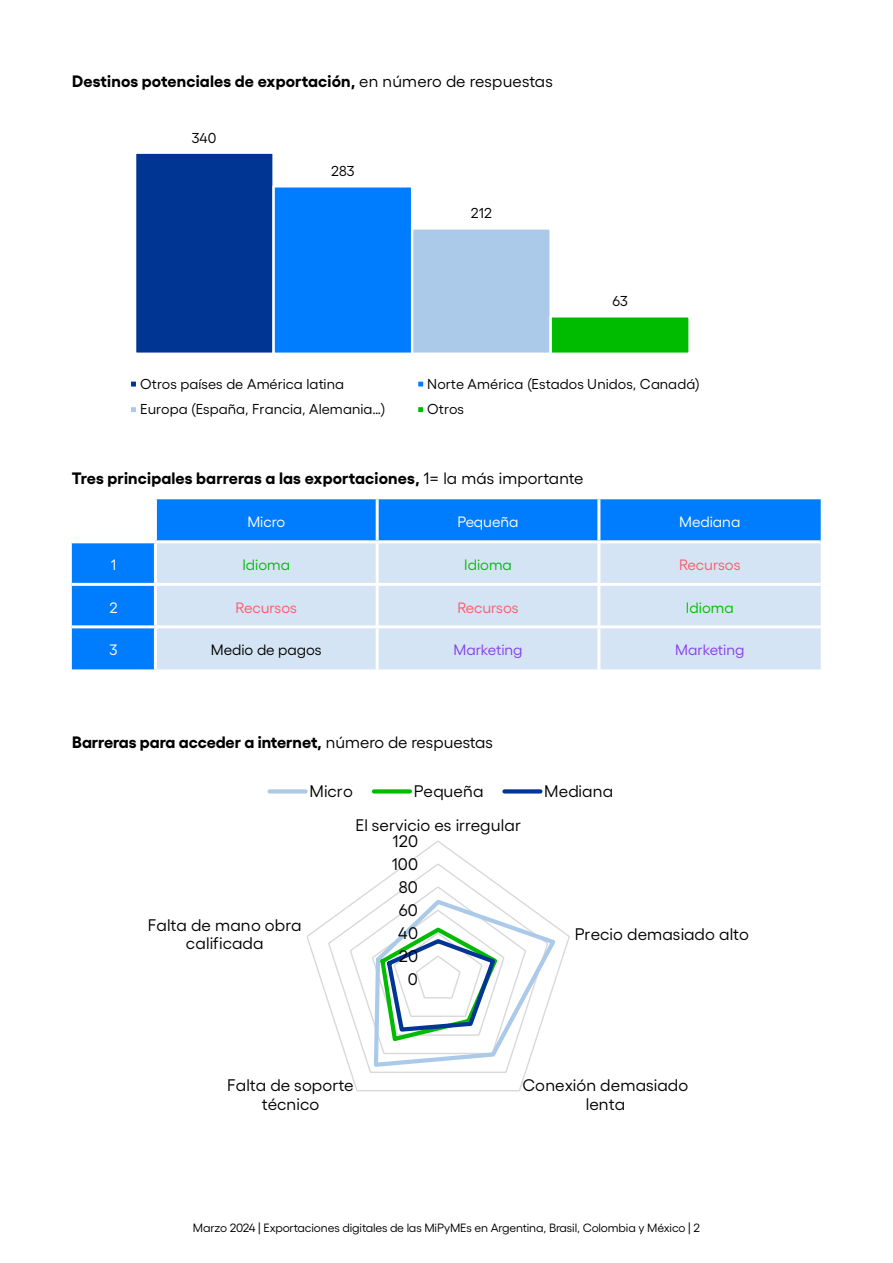
<style>
.page{position:relative;width:893px;height:1263px;background:#fff}
.page>*{position:absolute;margin:0;border:0;box-sizing:border-box;transform-origin:0 0}
.t1{font:16.8px/18.8px "Gellix";letter-spacing:.005em;color:#000;text-align:center}
.t2{font:700 16.5px "Gellix";letter-spacing:.005em;color:#000}
.t3{font:15px "Gellix";color:#ff5869}
.t4{font:15px "Gellix";color:#fff}
.t5{font:15px "Gellix";color:#00bc00}
.t6{font:15px "Gellix";color:#853ee6}
.t7{font:15px "Gellix";color:#000}
.t8{font:14.4px "Gellix";letter-spacing:.005em;color:#000}
.t9{font:12px "Gellix";letter-spacing:-.01em;color:#000}
.s1{font-weight:400}
</style>
<div class="page">
<div style="left:135px;top:153px;width:139px;height:201px;background:#003594"></div>
<div style="left:134px;top:151px;width:141px;height:204px;border:2px solid #fff"></div>
<div style="left:274px;top:186px;width:138px;height:168px;background:#007dff"></div>
<div style="left:272px;top:185px;width:141px;height:170px;border:2px solid #fff"></div>
<div style="left:412px;top:228px;width:139px;height:126px;background:#abcae9"></div>
<div style="left:411px;top:227px;width:141px;height:128px;border:2px solid #fff"></div>
<div style="left:551px;top:316px;width:139px;height:38px;background:#00bc00"></div>
<div style="left:549px;top:315px;width:142px;height:40px;border:2px solid #fff"></div>
<div style="left:130px;top:380px;width:7px;height:8px;background:#003594"></div>
<div style="left:129px;top:379px;width:9px;height:10px;border:2px solid #fff"></div>
<div style="left:417px;top:380px;width:7px;height:8px;background:#007dff"></div>
<div style="left:416px;top:379px;width:10px;height:10px;border:2px solid #fff"></div>
<div style="left:130px;top:406px;width:7px;height:7px;background:#abcae9"></div>
<div style="left:129px;top:405px;width:9px;height:9px;border:2px solid #fff"></div>
<div style="left:417px;top:406px;width:7px;height:7px;background:#00bc00"></div>
<div style="left:416px;top:405px;width:10px;height:9px;border:2px solid #fff"></div>
<svg style="left:72px;top:499px;width:749px;height:170px;background:#198aff"></svg>
<div style="left:157px;top:543px;width:664px;height:126px;background:#d5e4f4"></div>
<hr style="left:154px;top:499px;width:3px;height:41px;background:#fff">
<hr style="left:376px;top:499px;width:3px;height:41px;background:#fff">
<hr style="left:597px;top:499px;width:3px;height:41px;background:#fff">
<hr style="left:72px;top:540px;width:83px;height:3px;background:#fff">
<hr style="left:155px;top:540px;width:222px;height:3px;background:#fff">
<hr style="left:154px;top:543px;width:3px;height:40px;background:#fff">
<hr style="left:377px;top:540px;width:222px;height:3px;background:#fff">
<hr style="left:376px;top:543px;width:3px;height:40px;background:#fff">
<hr style="left:599px;top:540px;width:222px;height:3px;background:#fff">
<hr style="left:597px;top:543px;width:3px;height:40px;background:#fff">
<hr style="left:72px;top:583px;width:83px;height:3px;background:#fff">
<hr style="left:155px;top:583px;width:222px;height:3px;background:#fff">
<hr style="left:154px;top:586px;width:3px;height:39px;background:#fff">
<hr style="left:377px;top:583px;width:222px;height:3px;background:#fff">
<hr style="left:376px;top:586px;width:3px;height:39px;background:#fff">
<hr style="left:599px;top:583px;width:222px;height:3px;background:#fff">
<hr style="left:597px;top:586px;width:3px;height:39px;background:#fff">
<hr style="left:72px;top:625px;width:83px;height:3px;background:#fff">
<hr style="left:155px;top:625px;width:222px;height:3px;background:#fff">
<hr style="left:154px;top:628px;width:3px;height:41px;background:#fff">
<hr style="left:377px;top:625px;width:222px;height:3px;background:#fff">
<hr style="left:376px;top:628px;width:3px;height:41px;background:#fff">
<hr style="left:599px;top:625px;width:222px;height:3px;background:#fff">
<hr style="left:597px;top:628px;width:3px;height:41px;background:#fff">
<svg style="left:306px;top:841px;width:264px;height:251px"></svg>
<svg style="left:372px;top:897px;width:187px;height:172px"></svg>
<svg style="left:270px;top:789px;width:36px;height:4px"></svg>
<svg style="left:374px;top:789px;width:36px;height:4px"></svg>
<svg style="left:504px;top:789px;width:36px;height:4px"></svg>
<p class="t2" style="left:72px;top:68px;width:482px">Destinos potenciales de exportación, <span class="s1">en número de respuestas</span></p>
<p class="t8" style="left:192px;top:127px;width:26px">340</p>
<p class="t8" style="left:331px;top:160px;width:25px">283</p>
<p class="t8" style="left:471px;top:202px;width:23px">212</p>
<p class="t8" style="left:612px;top:290px;width:17px">63</p>
<p class="t8" style="left:140px;top:373px;width:205px">Otros países de América latina</p>
<p class="t8" style="left:427px;top:373px;width:274px">Norte América (Estados Unidos, Canadá)</p>
<p class="t8" style="left:140px;top:398px;width:247px">Europa (España, Francia, Alemania…)</p>
<p class="t8" style="left:427px;top:398px;width:38px">Otros</p>
<p class="t2" style="left:72px;top:465px;width:513px">Tres principales barreras a las exportaciones, <span class="s1">1= la más importante</span></p>
<p class="t4" style="left:247px;top:511px;width:39px">Micro</p>
<p class="t4" style="left:457px;top:511px;width:63px">Pequeña</p>
<p class="t4" style="left:679px;top:511px;width:63px">Mediana</p>
<p class="t4" style="left:111px;top:553px;width:7px">1</p>
<p class="t5" style="left:242px;top:553px;width:49px">Idioma</p>
<p class="t5" style="left:464px;top:553px;width:49px">Idioma</p>
<p class="t3" style="left:679px;top:553px;width:63px">Recursos</p>
<p class="t4" style="left:110px;top:596px;width:10px">2</p>
<p class="t3" style="left:236px;top:596px;width:63px">Recursos</p>
<p class="t3" style="left:457px;top:596px;width:63px">Recursos</p>
<p class="t5" style="left:686px;top:596px;width:49px">Idioma</p>
<p class="t4" style="left:110px;top:638px;width:10px">3</p>
<p class="t7" style="left:211px;top:638px;width:112px">Medio de pagos</p>
<p class="t6" style="left:453px;top:638px;width:71px">Marketing</p>
<p class="t6" style="left:675px;top:638px;width:71px">Marketing</p>
<p class="t2" style="left:72px;top:729px;width:422px">Barreras para acceder a internet, <span class="s1">número de respuestas</span></p>
<p class="t1" style="left:309px;top:780px;width:45px">Micro</p>
<p class="t1" style="left:414px;top:780px;width:71px">Pequeña</p>
<p class="t1" style="left:544px;top:780px;width:70px">Mediana</p>
<p class="t1" style="left:355px;top:814px;width:167px">El servicio es irregular</p>
<p class="t1" style="left:393px;top:830px;width:27px">120</p>
<p class="t1" style="left:392px;top:853px;width:28px">100</p>
<p class="t1" style="left:399px;top:876px;width:21px">80</p>
<p class="t1" style="left:148px;top:913px;width:155px">Falta de mano obra calificada</p>
<p class="t1" style="left:227px;top:1074px;width:128px">Falta de soporte técnico</p>
<p class="t1" style="left:399px;top:899px;width:21px">60</p>
<p class="t1" style="left:398px;top:922px;width:21px">40</p>
<p class="t1" style="left:399px;top:945px;width:21px">20</p>
<p class="t1" style="left:408px;top:968px;width:12px">0</p>
<p class="t1" style="left:575px;top:923px;width:176px">Precio demasiado alto</p>
<p class="t1" style="left:523px;top:1074px;width:167px">Conexión demasiado lenta</p>
<p class="t9" style="left:193px;top:1219px;width:508px">Marzo 2024 | Exportaciones digitales de las MiPyMEs en Argentina, Brasil, Colombia y México | 2</p>
</div>
